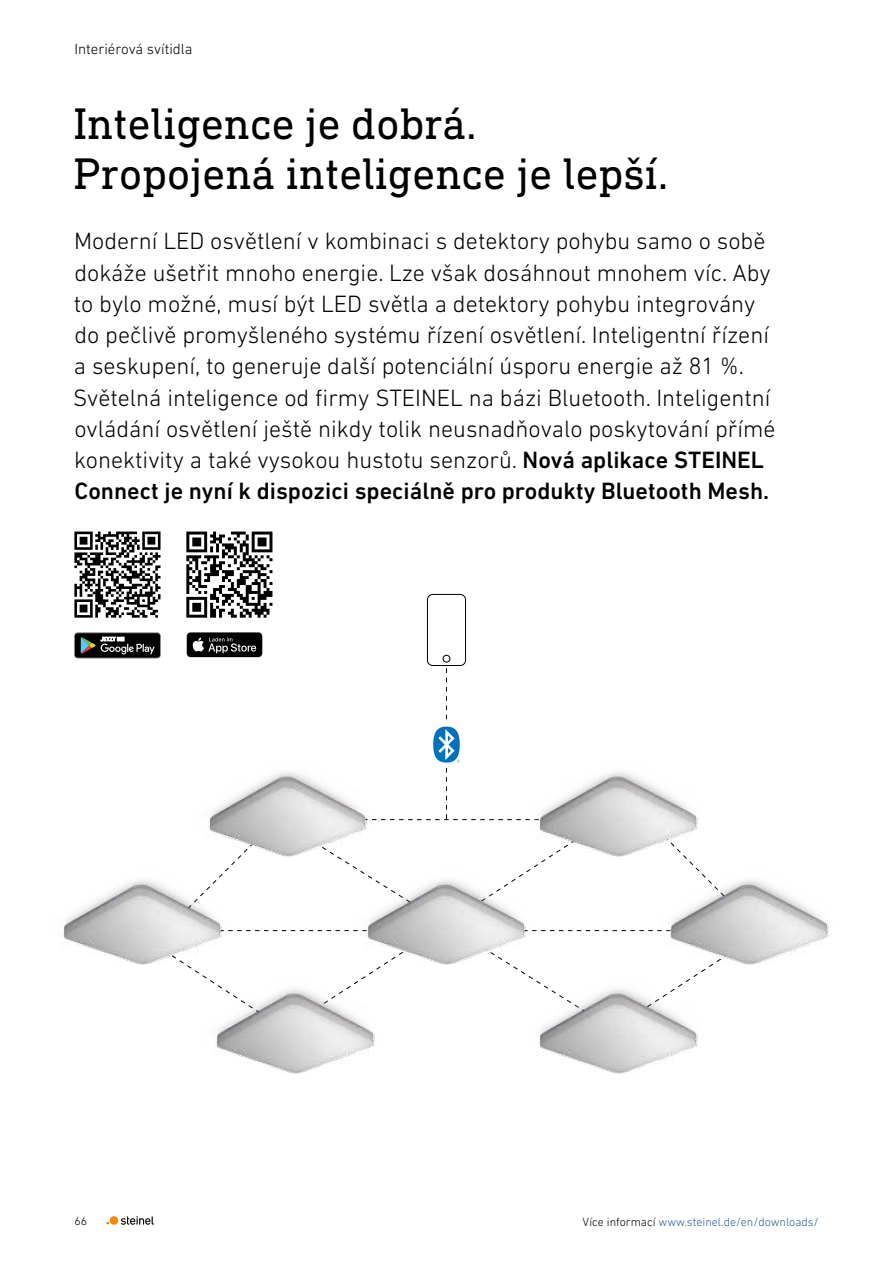
<style>
.page{position:relative;width:893px;height:1263px;background:#fff}
.page>*{position:absolute;margin:0;border:0;box-sizing:border-box;transform-origin:0 0}
.t1{font:45px/49.5px "DIN Next Slab Pro";color:#000}
.t2{font:300 24px/31.2px "DIN Next W1 G";color:#000}
.t3{font:300 15px "DIN Next W1 G";color:#000}
.t4{font:300 12px "DIN Next LT Pro";color:#215e9e}
.t5{font:300 12px "DIN Next W1 G";color:#000}
.s1{font-weight:500}
.s2{color:#000}
</style>
<div class="page">
<svg style="left:106px;top:1216px;width:48px;height:9px"></svg>
<div style="left:443px;top:655px;width:7px;height:7px;border:1px solid #000;border-radius:50%"></div>
<div style="left:427px;top:594px;width:39px;height:72px;border:1px solid #000;border-radius:5px"></div>
<svg style="left:446px;top:668px;width:1px;height:51px"></svg>
<svg style="left:433px;top:726px;width:27px;height:36px"></svg>
<svg style="left:381px;top:768px;width:146px;height:52px"></svg>
<svg style="left:291px;top:858px;width:334px;height:121px"></svg>
<img style="left:356px;top:870px;width:180px;height:96px">
<img style="left:658px;top:870px;width:171px;height:96px">
<img style="left:63px;top:870px;width:169px;height:96px">
<img style="left:208px;top:772px;width:169px;height:86px">
<img style="left:210px;top:979px;width:165px;height:95px">
<img style="left:527px;top:772px;width:171px;height:86px">
<img style="left:536px;top:979px;width:162px;height:95px">
<svg style="left:186px;top:531px;width:86px;height:87px"></svg>
<svg style="left:74px;top:531px;width:87px;height:87px"></svg>
<svg style="left:74px;top:633px;width:87px;height:25px;background:#2e302f"></svg>
<svg style="left:186px;top:632px;width:77px;height:25px;background:#2e2e2e"></svg>
<p class="t3" style="left:74px;top:40px;width:120px">Interiérová svítidla</p>
<h1 class="t1" style="left:74px;top:98px;width:596px">Inteligence je dobrá.<br>Propojená inteligence je lepší.</h1>
<p class="t2" style="left:73px;top:225px;width:704px">Moderní LED osvětlení v kombinaci s detektory pohybu samo o sobě dokáže ušetřit mnoho energie. Lze však dosáhnout mnohem víc. Aby to bylo možné, musí být LED světla a detektory pohybu integrovány do pečlivě promyšleného systému řízení osvětlení. Inteligentní řízení a seskupení, to generuje další potenciální úsporu energie až 81 %.<br>Světelná inteligence od firmy STEINEL na bázi Bluetooth. Inteligentní ovládání osvětlení ještě nikdy tolik neusnadňovalo poskytování přímé konektivity a také vysokou hustotu senzorů. <span class="s1">Nová aplikace STEINEL Connect je nyní k dispozici speciálně pro produkty Bluetooth Mesh.</span></p>
<p class="t5" style="left:74px;top:1214px;width:14px">66</p>
<p class="t4" style="left:583px;top:1215px;width:237px"><span class="s2">Více informací</span> www.steinel.de/en/downloads/</p>
</div>
